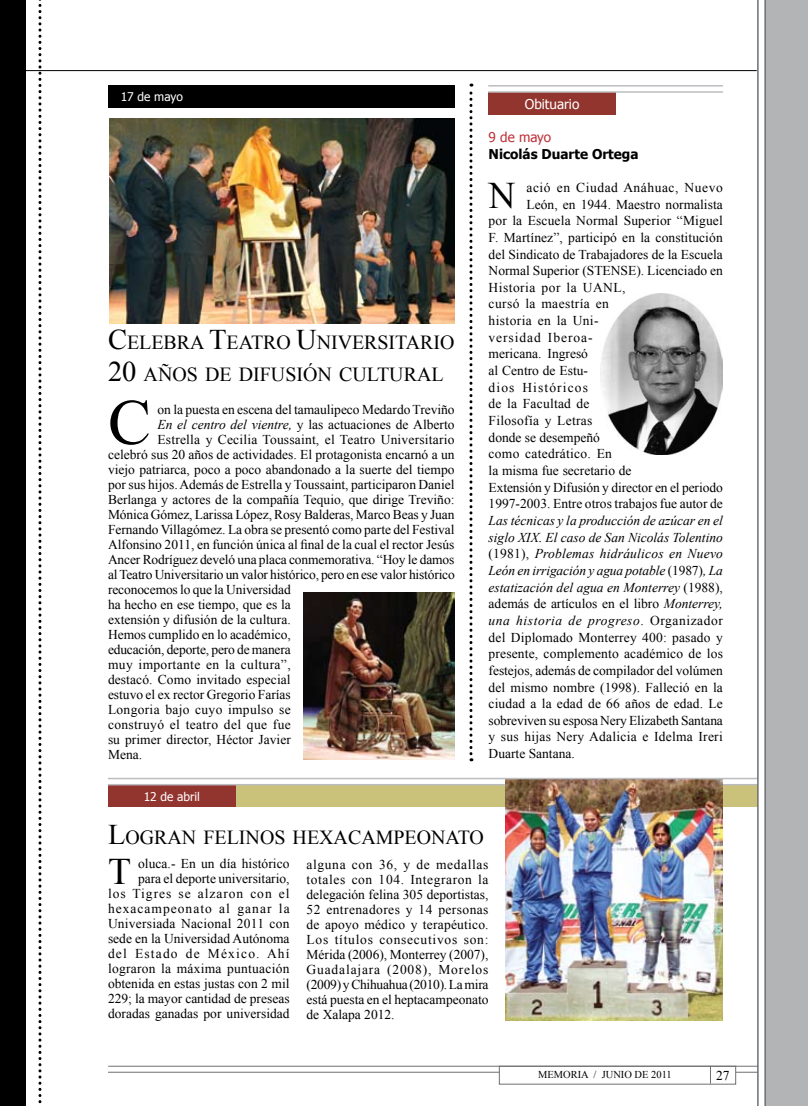
<style>
.page{position:relative;width:808px;height:1106px;background:#fff}
.page>*{position:absolute;margin:0;border:0;box-sizing:border-box;transform-origin:0 0}
.t1{font:64.5px "Times New Roman";color:#000}
.t2{font:37.5px "Times New Roman";color:#000}
.t3{font:19.95px/31.5px "Times New Roman";color:#000}
.t4{font:13.5px/15px "Times New Roman";color:#000;text-align:justify}
.t5{font:13.5px "Times New Roman";letter-spacing:.025em;color:#000}
.t6{font:13.5px "Times New Roman";letter-spacing:.03em;color:#000}
.t7{font:13.5px "Times New Roman";letter-spacing:.02em;color:#000}
.t8{font:13.5px "Times New Roman";letter-spacing:.04em;color:#000}
.t9{font:700 13.5px "Tahoma";color:#000}
.t10{font:13.5px "Times New Roman";letter-spacing:.035em;color:#000}
.t11{font:13.5px "Times New Roman";letter-spacing:.07em;color:#000}
.t12{font:13.5px "Times New Roman";letter-spacing:.085em;color:#000}
.t13{font:13.5px "Tahoma";color:#fff}
.t14{font:13.5px "Tahoma";color:#bf2f38}
.t15{font:12px "Tahoma";color:#fff}
.t16{font:10.5px "Times New Roman";color:#000}
.s1{font-size:28.5px}
.s2{font-style:italic}
</style>
<div class="page">
<div style="left:232px;top:784px;width:526px;height:23px;background:#cac27a"></div>
<img style="left:601px;top:293px;width:122px;height:161px">
<div style="left:0;top:0;width:26px;height:1106px;background:#000"></div>
<hr style="left:108px;top:1071px;width:650px;height:1px;background:#6d6f71">
<div style="left:499px;top:1065px;width:237px;height:19px;background:#fff;border:1px solid #6d6f71"></div>
<hr style="left:108px;top:1065px;width:650px;height:1px;background:#6d6f71">
<svg style="left:710px;top:1065px;width:1px;height:18px"></svg>
<div style="left:765px;top:0;width:43px;height:1106px;background:#b2b4b6"></div>
<hr style="left:764px;top:0;width:2px;height:1106px;background:#6d6f71">
<hr style="left:0;top:70px;width:757px;height:1px;background:#000">
<svg style="left:38px;top:0;width:3px;height:1104px"></svg>
<div style="left:488px;top:92px;width:128px;height:23px;background:#92352f"></div>
<hr style="left:488px;top:85px;width:235px;height:2px;background:#bcbdc0">
<hr style="left:488px;top:91px;width:235px;height:2px;background:#bcbdc0">
<div style="left:108px;top:85px;width:346px;height:23px;background:#000"></div>
<svg style="left:469px;top:84px;width:3px;height:677px"></svg>
<div style="left:108px;top:784px;width:128px;height:23px;background:#92352f"></div>
<hr style="left:108px;top:784px;width:650px;height:1px;background:#bcbdc0">
<img style="left:304px;top:592px;width:150px;height:167px">
<img style="left:506px;top:779px;width:217px;height:241px">
<hr style="left:108px;top:777px;width:650px;height:2px;background:#bcbdc0">
<hr style="left:757px;top:0;width:2px;height:1106px;background:#6d6f71">
<img style="left:109px;top:119px;width:345px;height:204px">
<p class="t15" style="left:121px;top:89px;width:64px">17 de mayo</p>
<h3 class="t3" style="left:108px;top:326px;width:348px"><span class="s1">C</span>ELEBRA <span class="s1">T</span>EATRO <span class="s1">U</span>NIVERSITARIO<br><span class="s1">20</span> AÑOS DE DIFUSIÓN CULTURAL</h3>
<h1 class="t1" style="left:108px;top:379px;width:45px">C</h1>
<p class="t4" style="left:158px;top:402px;width:299px">on la puesta en escena del tamaulipeco Medardo Treviño</p>
<p class="t4" style="left:158px;top:417px;width:299px"><span class="s2">En el centro del vientre,</span> y las actuaciones de Alberto</p>
<p class="t4" style="left:158px;top:432px;width:298px">Estrella y Cecilia Toussaint, el Teatro Universitario</p>
<p class="t4" style="left:108px;top:447px;width:348px">celebró sus 20 años de actividades. El protagonista encarnó a un</p>
<p class="t4" style="left:108px;top:462px;width:348px">viejo patriarca, poco a poco abandonado a la suerte del tiempo</p>
<p class="t4" style="left:108px;top:477px;width:348px">por sus hijos. Además de Estrella y Toussaint, participaron Daniel</p>
<p class="t4" style="left:108px;top:492px;width:348px">Berlanga y actores de la compañía Tequio, que dirige Treviño:</p>
<p class="t4" style="left:108px;top:507px;width:348px">Mónica Gómez, Larissa López, Rosy Balderas, Marco Beas y Juan</p>
<p class="t4" style="left:108px;top:522px;width:348px">Fernando Villagómez. La obra se presentó como parte del Festival</p>
<p class="t4" style="left:108px;top:537px;width:348px">Alfonsino 2011, en función única al final de la cual el rector Jesús</p>
<p class="t4" style="left:108px;top:552px;width:348px">Ancer Rodríguez develó una placa conmemorativa. “Hoy le damos</p>
<p class="t4" style="left:108px;top:567px;width:348px">al Teatro Universitario un valor histórico, pero en ese valor histórico</p>
<p class="t4" style="left:108px;top:582px;width:184px">reconocemos lo que la Universidad</p>
<p class="t4" style="left:108px;top:597px;width:184px">ha hecho en ese tiempo, que es la</p>
<p class="t4" style="left:108px;top:612px;width:184px">extensión y difusión de la cultura.</p>
<p class="t4" style="left:108px;top:627px;width:184px">Hemos cumplido en lo académico,</p>
<p class="t4" style="left:108px;top:642px;width:184px">educación, deporte, pero de manera</p>
<p class="t5" style="left:108px;top:655px;width:184px">muy importante en la cultura”,</p>
<p class="t4" style="left:108px;top:672px;width:184px">destacó. Como invitado especial</p>
<p class="t4" style="left:108px;top:687px;width:184px">estuvo el ex rector Gregorio Farías</p>
<p class="t5" style="left:108px;top:700px;width:184px">Longoria bajo cuyo impulso se</p>
<p class="t5" style="left:108px;top:715px;width:184px">construyó el teatro del que fue</p>
<p class="t4" style="left:108px;top:732px;width:184px">su primer director, Héctor Javier</p>
<p class="t4" style="left:108px;top:747px;width:36px">Mena.</p>
<p class="t15" style="left:144px;top:788px;width:58px">12 de abril</p>
<p class="t13" style="left:525px;top:95px;width:56px">Obituario</p>
<p class="t14" style="left:489px;top:128px;width:64px">9 de mayo</p>
<p class="t9" style="left:489px;top:144px;width:151px">Nicolás Duarte Ortega</p>
<p class="t8" style="left:526px;top:178px;width:198px">ació en Ciudad Anáhuac, Nuevo</p>
<p class="t4" style="left:526px;top:196px;width:198px">León, en 1944. Maestro normalista</p>
<p class="t4" style="left:489px;top:213px;width:236px">por la Escuela Normal Superior “Miguel</p>
<p class="t4" style="left:489px;top:230px;width:236px">F. Martínez”, participó en la constitución</p>
<p class="t4" style="left:489px;top:246px;width:236px">del Sindicato de Trabajadores de la Escuela</p>
<p class="t4" style="left:489px;top:263px;width:236px">Normal Superior (STENSE). Licenciado en</p>
<p class="t10" style="left:489px;top:278px;width:139px">Historia por la UANL,</p>
<p class="t6" style="left:489px;top:295px;width:122px">cursó la maestría en</p>
<p class="t6" style="left:489px;top:311px;width:111px">historia en la Uni-</p>
<p class="t11" style="left:489px;top:328px;width:105px">versidad Iberoa-</p>
<p class="t4" style="left:489px;top:346px;width:101px">mericana. Ingresó</p>
<p class="t4" style="left:489px;top:363px;width:101px">al Centro de Estu-</p>
<p class="t12" style="left:489px;top:378px;width:101px">dios Históricos</p>
<p class="t7" style="left:489px;top:395px;width:103px">de la Facultad de</p>
<p class="t5" style="left:489px;top:411px;width:105px">Filosofía y Letras</p>
<p class="t4" style="left:489px;top:429px;width:113px">donde se desempeñó</p>
<p class="t7" style="left:489px;top:445px;width:125px">como catedrático. En</p>
<p class="t4" style="left:489px;top:463px;width:144px">la misma fue secretario de</p>
<p class="t4" style="left:489px;top:479px;width:236px">Extensión y Difusión y director en el periodo</p>
<p class="t4" style="left:489px;top:496px;width:236px">1997-2003. Entre otros trabajos fue autor de</p>
<p class="t4" style="left:489px;top:512px;width:236px;line-height:16.6px"><span class="s2">Las técnicas y la producción de azúcar en el siglo XIX. El caso de San Nicolás Tolentino </span>(1981), <span class="s2">Problemas hidráulicos en Nuevo León en irrigación y agua potable</span> (1987)<span class="s2">, La estatización del agua en Monterrey</span> (1988), además de artículos en el libro <span class="s2">Monterrey, una historia de progreso</span>. Organizador del Diplomado Monterrey 400: pasado y presente, complemento académico de los festejos, además de compilador del volúmen del mismo nombre (1998). Falleció en la ciudad a la edad de 66 años de edad. Le sobreviven su esposa Nery Elizabeth Santana y sus hijas Nery Adalicia e Idelma Ireri Duarte Santana.</p>
<h2 class="t2" style="left:489px;top:171px;width:29px">N</h2>
<h3 class="t3" style="left:108px;top:821px;width:377px"><span class="s1">L</span>OGRAN FELINOS HEXACAMPEONATO</h3>
<h2 class="t2" style="left:108px;top:845px;width:24px">T</h2>
<p class="t4" style="left:108px;top:856px;width:183px;text-align:right">oluca.- En un día histórico<br>para el deporte universitario,<br>los Tigres se alzaron con el hexacampeonato al ganar la<br>Universiada Nacional 2011 con sede en la Universidad Autónoma del Estado de México. Ahí lograron la máxima puntuación obtenida en estas justas con 2 mil<br>229; la mayor cantidad de preseas doradas ganadas por universidad</p>
<p class="t4" style="left:307px;top:856px;width:184px">alguna con 36, y de medallas totales con 104. Integraron la delegación felina 305 deportistas, 52 entrenadores y 14 personas de apoyo médico y terapéutico.<br>Los títulos consecutivos son:<br>Mérida (2006), Monterrey (2007), Guadalajara (2008), Morelos (2009) y Chihuahua (2010). La mira está puesta en el heptacampeonato de Xalapa 2012.</p>
<p class="t16" style="left:538px;top:1067px;width:135px">MEMORIA / JUNIO DE 2011</p>
<p class="t4" style="left:716px;top:1067px;width:15px">27</p>
</div>
